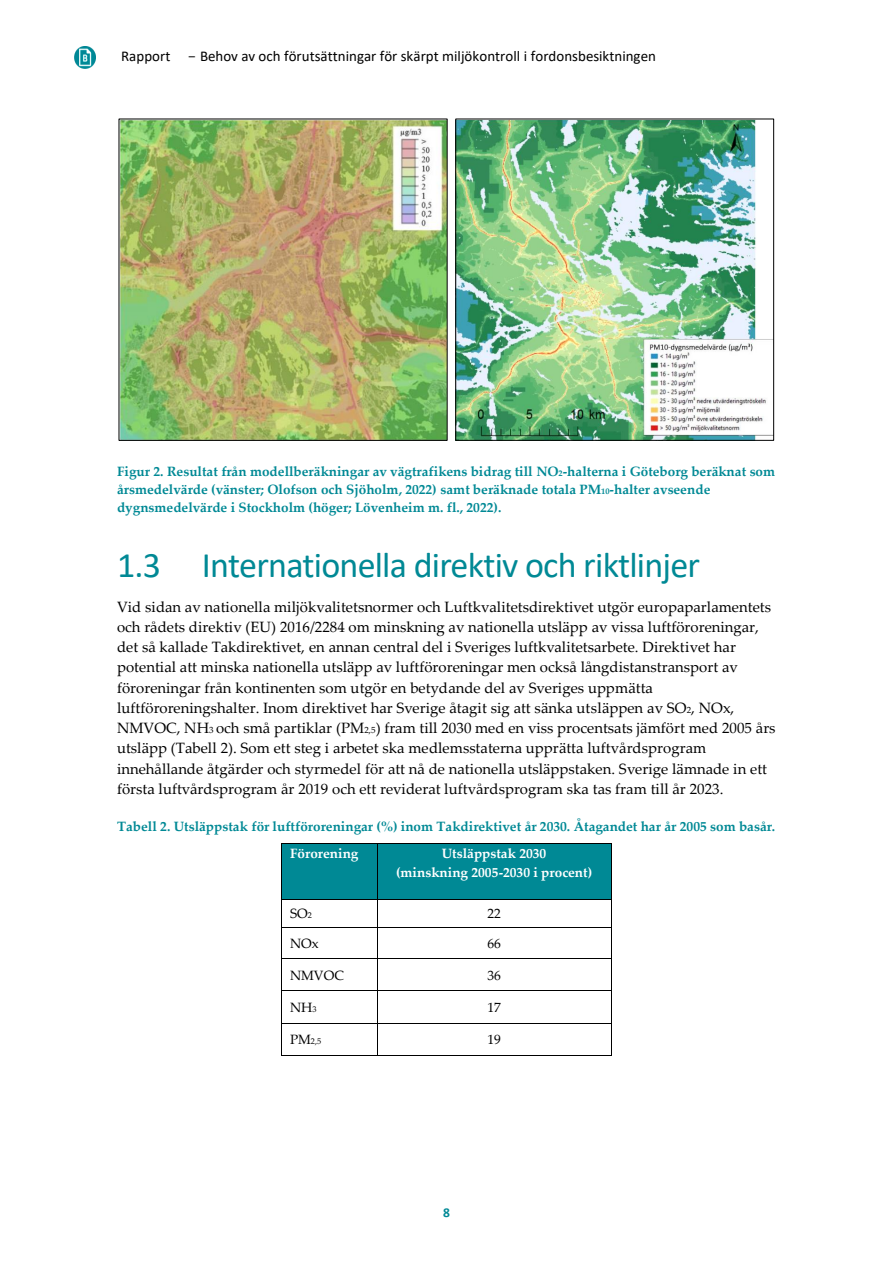
<style>
.page{position:relative;width:893px;height:1263px;background:#fff}
.page>*{position:absolute;margin:0;border:0;box-sizing:border-box;transform-origin:0 0}
.t1{font:36px "Calibri";letter-spacing:-.02em;color:#008995}
.t2{font:15px/20.2px "Palatino Linotype";color:#000}
.t3{font:15px "Calibri";color:#000}
.t4{font:700 13.5px/18.1px "Palatino Linotype";color:#008995}
.t5{font:700 13.5px/18.3px "Palatino Linotype";color:#fff;text-align:center}
.t6{font:13.5px "Palatino Linotype";color:#000}
.t7{font:700 13.5px "Calibri";color:#008995}
.t8{font:8.25px "Palatino Linotype";color:#000}
.s1{font-family:"Courier New"}
.s2{font-size:8.25px}
.s3{font-size:9px}
.s4{font-size:13.5px}
</style>
<div class="page">
<img style="left:74px;top:47px;width:22px;height:21px">
<div style="left:282px;top:844px;width:95px;height:55px;background:#008995"></div>
<div style="left:378px;top:844px;width:233px;height:55px;background:#008995"></div>
<hr style="left:282px;top:843px;width:95px;height:1px;background:#000">
<hr style="left:378px;top:843px;width:233px;height:1px;background:#000">
<hr style="left:282px;top:844px;width:1px;height:55px;background:#000">
<hr style="left:377px;top:844px;width:1px;height:55px;background:#000">
<hr style="left:611px;top:844px;width:1px;height:55px;background:#000">
<hr style="left:282px;top:899px;width:95px;height:1px;background:#000">
<hr style="left:378px;top:899px;width:233px;height:1px;background:#000">
<hr style="left:282px;top:927px;width:95px;height:1px;background:#000">
<svg style="left:377px;top:899px;width:1px;height:28px"></svg>
<hr style="left:378px;top:927px;width:233px;height:1px;background:#000">
<svg style="left:611px;top:899px;width:1px;height:28px"></svg>
<hr style="left:282px;top:927px;width:1px;height:31px;background:#000">
<hr style="left:377px;top:927px;width:1px;height:31px;background:#000">
<hr style="left:611px;top:927px;width:1px;height:31px;background:#000">
<hr style="left:282px;top:958px;width:95px;height:1px;background:#000">
<hr style="left:378px;top:958px;width:233px;height:1px;background:#000">
<hr style="left:282px;top:959px;width:1px;height:31px;background:#000">
<hr style="left:377px;top:959px;width:1px;height:31px;background:#000">
<hr style="left:611px;top:959px;width:1px;height:31px;background:#000">
<hr style="left:282px;top:990px;width:95px;height:1px;background:#000">
<hr style="left:378px;top:990px;width:233px;height:1px;background:#000">
<hr style="left:282px;top:991px;width:1px;height:32px;background:#000">
<hr style="left:377px;top:991px;width:1px;height:32px;background:#000">
<hr style="left:611px;top:991px;width:1px;height:32px;background:#000">
<hr style="left:282px;top:1023px;width:95px;height:1px;background:#000">
<hr style="left:378px;top:1023px;width:233px;height:1px;background:#000">
<hr style="left:282px;top:1024px;width:1px;height:31px;background:#000">
<hr style="left:282px;top:1055px;width:95px;height:1px;background:#000">
<hr style="left:377px;top:1024px;width:1px;height:31px;background:#000">
<hr style="left:378px;top:1055px;width:233px;height:1px;background:#000">
<hr style="left:611px;top:1024px;width:1px;height:31px;background:#000">
<img style="left:121px;top:121px;width:324px;height:318px">
<img style="left:458px;top:121px;width:314px;height:317px">
<p class="t3" style="left:121px;top:50px;width:536px">Rapport <span class="s1">-</span> Behov av och förutsättningar för skärpt miljökontroll i fordonsbesiktningen</p>
<p class="t4" style="left:117px;top:463px;width:659px">Figur 2. Resultat från modellberäkningar av vägtrafikens bidrag till NO<span class="s2">2</span>-halterna i Göteborg beräknat som årsmedelvärde (vänster; Olofson och Sjöholm, 2022) samt beräknade totala PM<span class="s2">10</span>-halter avseende dygnsmedelvärde i Stockholm (höger; Lövenheim m. fl., 2022).</p>
<h2 class="t1" style="left:117px;top:550px;width:585px">1.3 Internationella direktiv och riktlinjer</h2>
<p class="t2" style="left:117px;top:598px;width:660px">Vid sidan av nationella miljökvalitetsnormer och Luftkvalitetsdirektivet utgör europaparlamentets och rådets direktiv (EU) 2016/2284 om minskning av nationella utsläpp av vissa luftföroreningar, det så kallade Takdirektivet, en annan central del i Sveriges luftkvalitetsarbete. Direktivet har potential att minska nationella utsläpp av luftföroreningar men också långdistanstransport av föroreningar från kontinenten som utgör en betydande del av Sveriges uppmätta luftföroreningshalter. Inom direktivet har Sverige åtagit sig att sänka utsläppen av SO<span class="s3">2</span>, NOx, NMVOC, NH<span class="s3">3</span> och små partiklar (PM<span class="s3">2,5</span>) fram till 2030 med en viss procentsats jämfört med 2005 års utsläpp (Tabell 2). Som ett steg i arbetet ska medlemsstaterna upprätta luftvårdsprogram innehållande åtgärder och styrmedel för att nå de nationella utsläppstaken. Sverige lämnade in ett första luftvårdsprogram år 2019 och ett reviderat luftvårdsprogram ska tas fram till år 2023.</p>
<p class="t4" style="left:117px;top:818px;width:660px">Tabell 2. Utsläppstak för luftföroreningar (%) inom Takdirektivet år 2030. Åtagandet har år 2005 som basår.</p>
<p class="t5" style="left:290px;top:846px;width:70px">Förorening</p>
<p class="t5" style="left:396px;top:846px;width:198px">Utsläppstak 2030<br>(minskning 2005-2030 i procent)</p>
<p class="t6" style="left:290px;top:908px;width:23px">SO<span class="s2">2</span></p>
<p class="t6" style="left:487px;top:908px;width:15px">22</p>
<p class="t6" style="left:290px;top:938px;width:30px">NOx</p>
<p class="t6" style="left:487px;top:938px;width:15px">66</p>
<p class="t6" style="left:290px;top:970px;width:55px">NMVOC</p>
<p class="t6" style="left:487px;top:970px;width:15px">36</p>
<p class="t6" style="left:290px;top:1002px;width:28px">NH<span class="s2">3</span></p>
<p class="t6" style="left:487px;top:1002px;width:15px">17</p>
<p class="t8" style="left:290px;top:1038px;width:33px"><span class="s4">PM</span>2,5</p>
<p class="t6" style="left:487px;top:1034px;width:15px">19</p>
<p class="t7" style="left:443px;top:1207px;width:8px">8</p>
</div>
